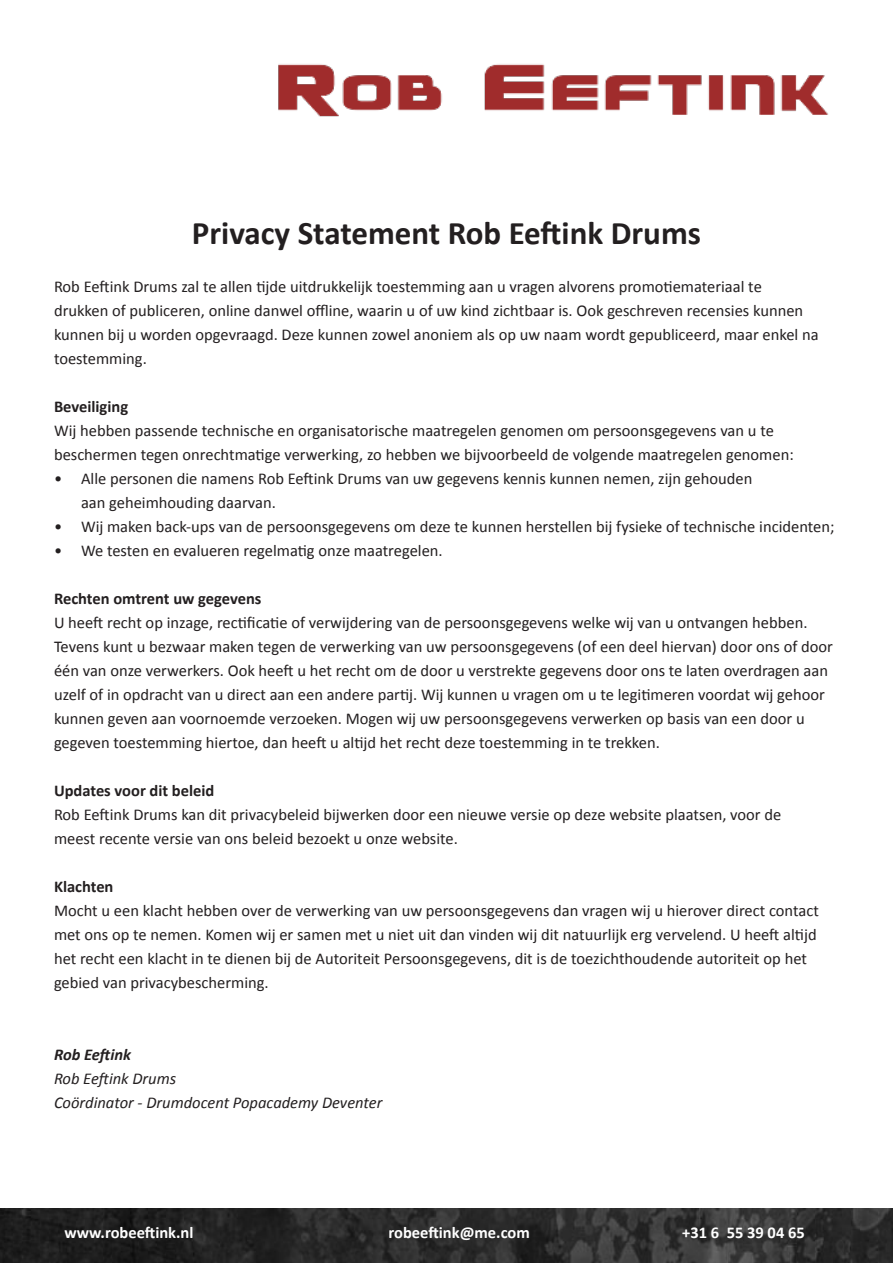
<style>
.page{position:relative;width:893px;height:1263px;background:#fff}
.page>*{position:absolute;margin:0;border:0;box-sizing:border-box;transform-origin:0 0}
.t1{font:700 33px "Calibri";color:#231f20}
.t2{font:16.5px/24px "Calibri";color:#231f20}
.t3{font:700 16.5px "Calibri";color:#231f20}
.t4{font:italic 16.5px/24px "Calibri";color:#231f20}
.t5{font:700 16.5px "Calibri";color:#fff}
.t6{font:italic 700 16.5px "Calibri";color:#231f20}
</style>
<div class="page">
<img style="left:0;top:1209px;width:893px;height:54px">
<img style="left:278px;top:64px;width:551px;height:53px">
<p class="t1" style="left:192px;top:210px;width:511px">Privacy Statement Rob Eeftink Drums</p>
<p class="t2" style="left:54px;top:274px;width:709px">Rob Eeftink Drums zal te allen tijde uitdrukkelijk toestemming aan u vragen alvorens promotiemateriaal te</p>
<p class="t2" style="left:54px;top:298px;width:751px">drukken of publiceren, online danwel offline, waarin u of uw kind zichtbaar is. Ook geschreven recensies kunnen</p>
<p class="t2" style="left:54px;top:322px;width:766px">kunnen bij u worden opgevraagd. Deze kunnen zowel anoniem als op uw naam wordt gepubliceerd, maar enkel na</p>
<p class="t2" style="left:54px;top:346px;width:94px">toestemming.</p>
<p class="t3" style="left:54px;top:395px;width:76px">Beveiliging</p>
<p class="t2" style="left:54px;top:418px;width:721px">Wij hebben passende technische en organisatorische maatregelen genomen om persoonsgegevens van u te</p>
<p class="t2" style="left:54px;top:442px;width:741px">beschermen tegen onrechtmatige verwerking, zo hebben we bijvoorbeeld de volgende maatregelen genomen:</p>
<p class="t2" style="left:81px;top:466px;width:673px;text-indent:-27px">• Alle personen die namens Rob Eeftink Drums van uw gegevens kennis kunnen nemen, zijn gehouden aan geheimhouding daarvan.</p>
<p class="t2" style="left:54px;top:514px;width:782px">• Wij maken back-ups van de persoonsgegevens om deze te kunnen herstellen bij fysieke of technische incidenten;</p>
<p class="t2" style="left:54px;top:538px;width:390px">• We testen en evalueren regelmatig onze maatregelen.</p>
<p class="t3" style="left:54px;top:587px;width:209px">Rechten omtrent uw gegevens</p>
<p class="t2" style="left:54px;top:610px;width:755px">U heeft recht op inzage, rectificatie of verwijdering van de persoonsgegevens welke wij van u ontvangen hebben.</p>
<p class="t2" style="left:54px;top:634px;width:780px">Tevens kunt u bezwaar maken tegen de verwerking van uw persoonsgegevens (of een deel hiervan) door ons of door</p>
<p class="t2" style="left:54px;top:658px;width:775px">één van onze verwerkers. Ook heeft u het recht om de door u verstrekte gegevens door ons te laten overdragen aan</p>
<p class="t2" style="left:54px;top:682px;width:772px">uzelf of in opdracht van u direct aan een andere partij. Wij kunnen u vragen om u te legitimeren voordat wij gehoor</p>
<p class="t2" style="left:54px;top:706px;width:752px">kunnen geven aan voornoemde verzoeken. Mogen wij uw persoonsgegevens verwerken op basis van een door u</p>
<p class="t2" style="left:54px;top:730px;width:607px">gegeven toestemming hiertoe, dan heeft u altijd het recht deze toestemming in te trekken.</p>
<p class="t3" style="left:54px;top:779px;width:162px">Updates voor dit beleid</p>
<p class="t2" style="left:54px;top:802px;width:729px">Rob Eeftink Drums kan dit privacybeleid bijwerken door een nieuwe versie op deze website plaatsen, voor de</p>
<p class="t2" style="left:54px;top:826px;width:405px">meest recente versie van ons beleid bezoekt u onze website.</p>
<p class="t3" style="left:54px;top:875px;width:61px">Klachten</p>
<p class="t2" style="left:54px;top:898px;width:766px">Mocht u een klacht hebben over de verwerking van uw persoonsgegevens dan vragen wij u hierover direct contact</p>
<p class="t2" style="left:54px;top:922px;width:764px">met ons op te nemen. Komen wij er samen met u niet uit dan vinden wij dit natuurlijk erg vervelend. U heeft altijd</p>
<p class="t2" style="left:54px;top:946px;width:754px">het recht een klacht in te dienen bij de Autoriteit Persoonsgegevens, dit is de toezichthoudende autoriteit op het</p>
<p class="t2" style="left:54px;top:970px;width:216px">gebied van privacybescherming.</p>
<p class="t6" style="left:54px;top:1043px;width:79px">Rob Eeftink</p>
<p class="t4" style="left:54px;top:1066px;width:330px">Rob Eeftink Drums<br>Coördinator - Drumdocent Popacademy Deventer</p>
<p class="t5" style="left:64px;top:1221px;width:131px">www.robeeftink.nl</p>
<p class="t5" style="left:388px;top:1221px;width:143px">robeeftink@me.com</p>
<p class="t5" style="left:682px;top:1221px;width:124px">+31 6 55 39 04 65</p>
</div>
